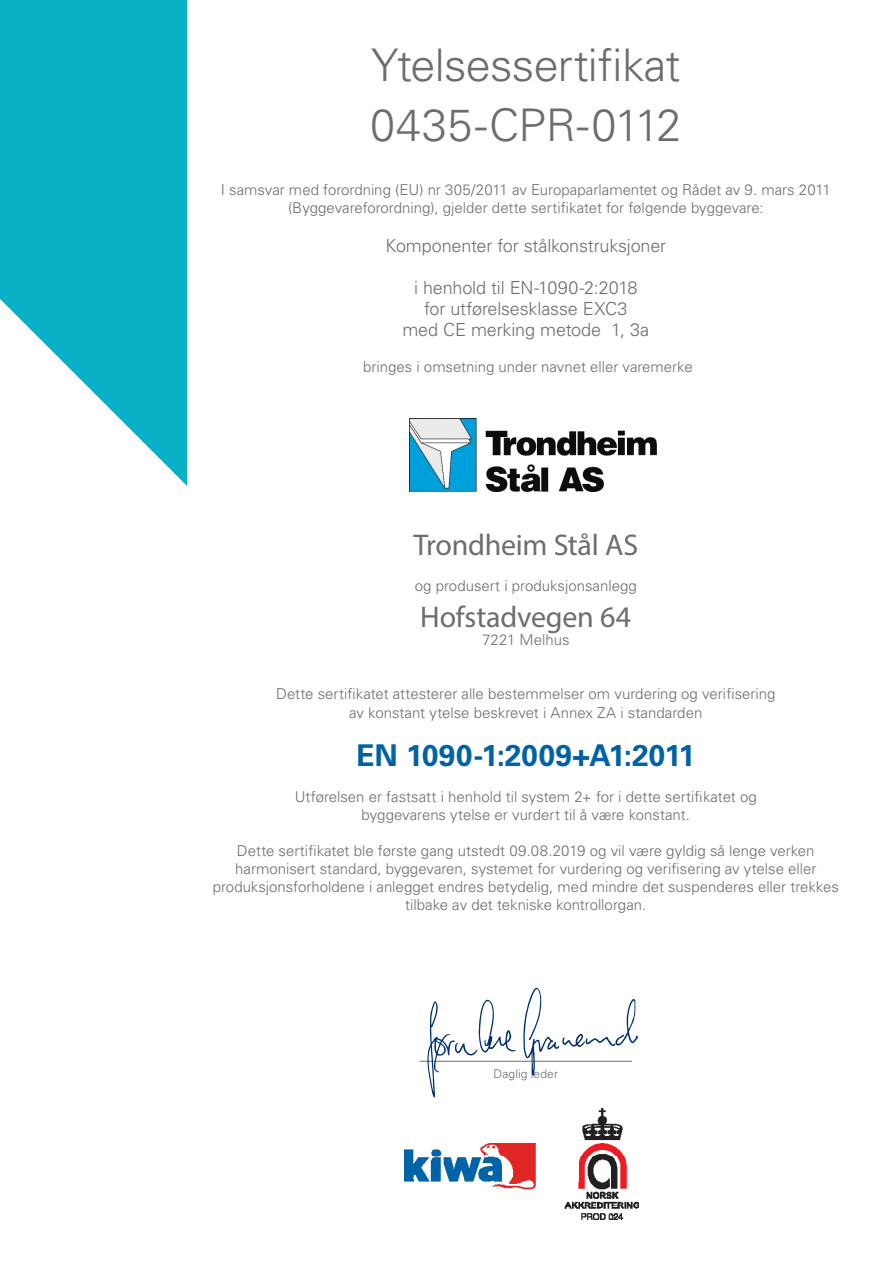
<style>
.page{position:relative;width:893px;height:1263px;background:#fff}
.page>*{position:absolute;margin:0;border:0;box-sizing:border-box;transform-origin:0 0}
.certificate_title{font:300 45px "Univers LT Std";letter-spacing:-.015em;color:#6c6d70}
.company_name{font:30px "Myriad Pro";letter-spacing:-.01em;color:#6c6d70}
.certificate{font:700 30px "Univers LT Std";letter-spacing:-.005em;color:#0062a5}
.category{font:300 18px "Univers LT Std";letter-spacing:-.01em;color:#6c6d70}
.explanation_text{font:300 15px/18px "Univers LT Std";color:#6c6d70;text-align:center}
.small_text{font:300 12px "Univers LT Std";letter-spacing:.01em;color:#6c6d70}
</style>
<div class="page">
<div style="left:0;top:0;width:187px;height:486px;background:#09b1c7"></div>
<svg style="left:0;top:299px;width:187px;height:187px"></svg>
<hr style="left:419px;top:1061px;width:213px;height:1px;background:#6c6d70">
<img style="left:405px;top:1108px;width:233px;height:111px">
<svg style="left:523px;top:988px;width:115px;height:88px"></svg>
<svg style="left:427px;top:999px;width:89px;height:98px"></svg>
<img style="left:409px;top:419px;width:247px;height:73px">
<p class="certificate_title" style="left:371px;top:38px;width:311px">Ytelsessertifikat</p>
<p class="certificate_title" style="left:370px;top:98px;width:313px">0435-CPR-0112</p>
<p class="explanation_text" style="left:221px;top:181px;width:612px">I samsvar med forordning (EU) nr 305/2011 av Europaparlamentet og Rådet av 9. mars 2011 (Byggevareforordning), gjelder dette sertifikatet for følgende byggevare:</p>
<p class="category" style="left:385px;top:235px;width:282px">Komponenter for stålkonstruksjoner</p>
<p class="category" style="left:414px;top:277px;width:225px">i henhold til EN-1090-2:2018</p>
<p class="category" style="left:424px;top:298px;width:205px">for utførelsesklasse EXC3</p>
<p class="category" style="left:402px;top:319px;width:248px">med CE merking metode 1, 3a</p>
<p class="explanation_text" style="left:363px;top:358px;width:331px">bringes i omsetning under navnet eller varemerke</p>
<p class="company_name" style="left:413px;top:527px;width:226px">Trondheim Stål AS</p>
<p class="explanation_text" style="left:415px;top:577px;width:224px">og produsert i produksjonsanlegg</p>
<p class="company_name" style="left:420px;top:599px;width:213px">Hofstadvegen 64</p>
<p class="explanation_text" style="left:482px;top:631px;width:89px">7221 Melhus</p>
<p class="explanation_text" style="left:276px;top:685px;width:501px">Dette sertifikatet attesterer alle bestemmelser om vurdering og verifisering</p>
<p class="explanation_text" style="left:349px;top:703px;width:355px">av konstant ytelse beskrevet i Annex ZA i standarden</p>
<p class="certificate" style="left:356px;top:737px;width:340px">EN 1090-1:2009+A1:2011</p>
<p class="explanation_text" style="left:295px;top:787px;width:464px">Utførelsen er fastsatt i henhold til system 2+ for i dette sertifikatet og</p>
<p class="explanation_text" style="left:362px;top:805px;width:330px">byggevarens ytelse er vurdert til å være konstant.</p>
<p class="explanation_text" style="left:237px;top:841px;width:579px">Dette sertifikatet ble første gang utstedt 09.08.2019 og vil være gyldig så lenge verken</p>
<p class="explanation_text" style="left:235px;top:859px;width:583px">harmonisert standard, byggevaren, systemet for vurdering og verifisering av ytelse eller</p>
<p class="explanation_text" style="left:213px;top:877px;width:628px">produksjonsforholdene i anlegget endres betydelig, med mindre det suspenderes eller trekkes tilbake av det tekniske kontrollorgan.</p>
<p class="small_text" style="left:493px;top:1066px;width:66px">Daglig leder</p>
</div>
